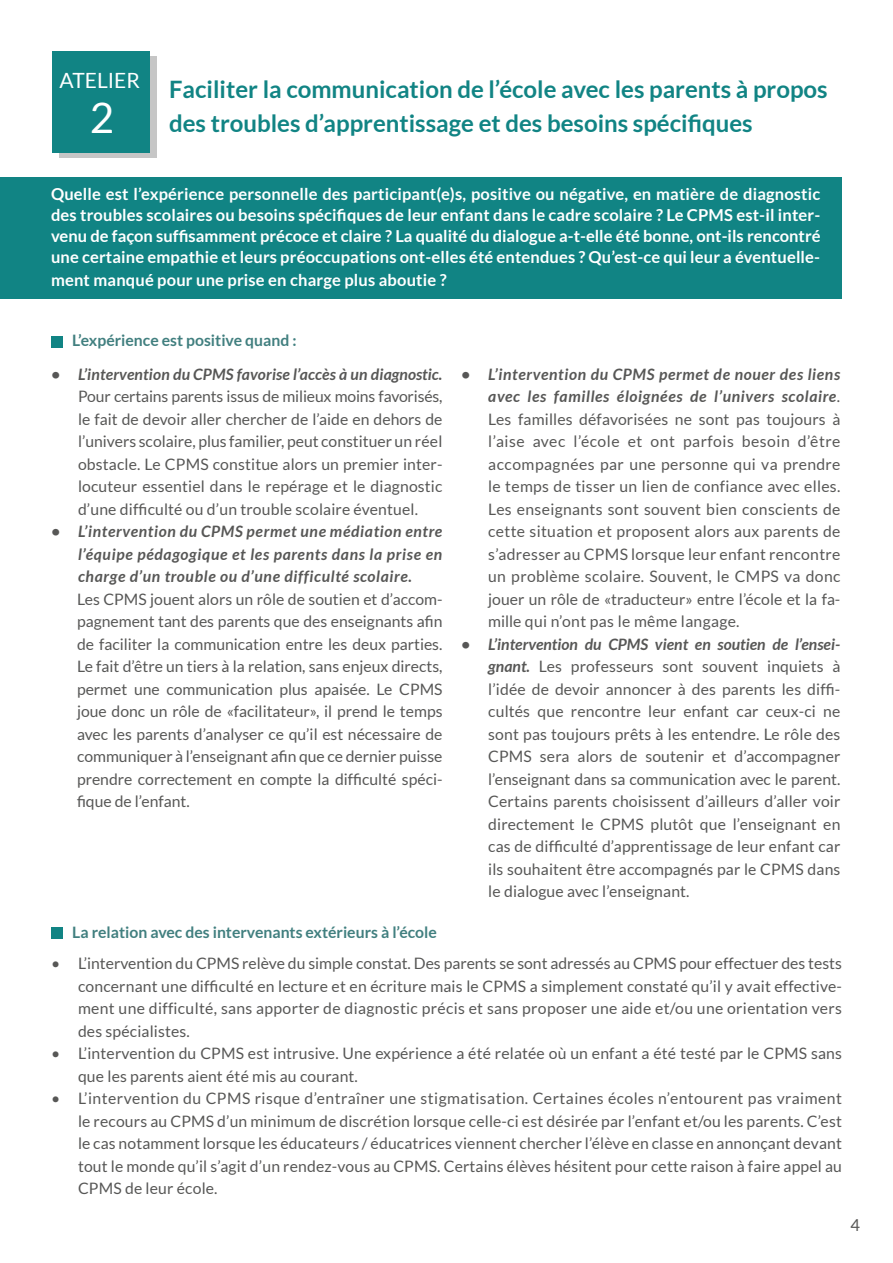
<style>
.page{position:relative;width:893px;height:1263px;background:#fff}
.page>*{position:absolute;margin:0;border:0;box-sizing:border-box;transform-origin:0 0}
.t1{font:42px "Lato";color:#fff}
.t2{font:700 24px/34.5px "Lato";color:#118484}
.t3{font:21px "Lato";color:#fff}
.t4{font:700 16.5px/21px "Lato";letter-spacing:.01em;color:#fff;text-align:justify}
.t5{font:16.5px "Lato";color:#575756}
.t6{font:15.75px/22.5px "Lato";letter-spacing:.01em;color:#575756;text-align:justify}
.t7{font:italic 700 15.75px/22.5px "Lato";letter-spacing:.03em;color:#575756;text-align:justify}
.t8{font:700 15.75px "Lato";color:#417f7f}
.t9{font:italic 700 15.75px "Lato";letter-spacing:.01em;color:#575756}
.s1{font-weight:700;font-style:italic}
</style>
<div class="page">
<div style="left:59px;top:56px;width:97px;height:101px;background:#c6c6c6"></div>
<div style="left:0;top:177px;width:842px;height:122px;background:#118484"></div>
<div style="left:51px;top:336px;width:11px;height:11px;background:#118484"></div>
<div style="left:51px;top:928px;width:11px;height:11px;background:#118484"></div>
<div style="left:52px;top:51px;width:97px;height:102px;background:#118484"></div>
<h3 class="t3" style="left:60px;top:69px;width:82px">ATELIER</h3>
<h1 class="t1" style="left:90px;top:94px;width:26px">2</h1>
<h2 class="t2" style="left:169px;top:71px;width:660px">Faciliter la communication de l’école avec les parents à propos des troubles d’apprentissage et des besoins spécifiques</h2>
<p class="t4" style="left:51px;top:184px;width:771px">Quelle est l’expérience personnelle des participant(e)s, positive ou négative, en matière de diagnostic des troubles scolaires ou besoins spécifiques de leur enfant dans le cadre scolaire ? Le CPMS est-il inter&shy;venu de façon suffisamment précoce et claire ? La qualité du dialogue a-t-elle été bonne, ont-ils rencontré une certaine empathie et leurs préoccupations ont-elles été entendues ? Qu’est-ce qui leur a éventuelle-</p>
<p class="t4" style="left:51px;top:269px;width:397px">ment manqué pour une prise en charge plus aboutie ?</p>
<p class="t8" style="left:72px;top:331px;width:226px">L’expérience est positive quand :</p>
<p class="t9" style="left:51px;top:365px;width:393px">• L’intervention du CPMS favorise l’accès à un diagnostic.</p>
<p class="t6" style="left:78px;top:385px;width:366px">Pour certains parents issus de milieux moins favorisés, le fait de devoir aller chercher de l’aide en dehors de l’univers scolaire, plus familier, peut constituer un réel obstacle. Le CPMS constitue alors un premier inter&shy;locuteur essentiel dans le repérage et le diagnostic d’une difficulté ou d’un trouble scolaire éventuel.</p>
<p class="t7" style="left:78px;top:520px;width:366px;text-indent:-27px">• L’intervention du CPMS permet une médiation entre l’équipe pédagogique et les parents dans la prise en charge d’un trouble ou d’une difficulté scolaire.</p>
<p class="t6" style="left:77px;top:588px;width:367px">Les CPMS jouent alors un rôle de soutien et d’accom&shy;pagnement tant des parents que des enseignants afin de faciliter la communication entre les deux parties.<br>Le fait d’être un tiers à la relation, sans enjeux directs, permet une communication plus apaisée. Le CPMS joue donc un rôle de «facilitateur», il prend le temps avec les parents d’analyser ce qu’il est nécessaire de communiquer à l’enseignant afin que ce dernier puisse prendre correctement en compte la difficulté spéci&shy;fique de l’enfant.</p>
<p class="t6" style="left:488px;top:363px;width:354px;text-indent:-27px"><span class="s1">• L’intervention du CPMS permet de nouer des liens avec les familles éloignées de l’univers scolaire</span>.<br>Les familles défavorisées ne sont pas toujours à l’aise avec l’école et ont parfois besoin d’être accompagnées par une personne qui va prendre le temps de tisser un lien de confiance avec elles.<br>Les enseignants sont souvent bien conscients de cette situation et proposent alors aux parents de s’adresser au CPMS lorsque leur enfant rencontre un problème scolaire. Souvent, le CMPS va donc jouer un rôle de «traducteur» entre l’école et la fa&shy;mille qui n’ont pas le même langage.</p>
<p class="t6" style="left:488px;top:633px;width:354px;text-indent:-27px"><span class="s1">• L’intervention du CPMS vient en soutien de l’ensei&shy;gnant.</span> Les professeurs sont souvent inquiets à l’idée de devoir annoncer à des parents les diffi&shy;cultés que rencontre leur enfant car ceux-ci ne sont pas toujours prêts à les entendre. Le rôle des CPMS sera alors de soutenir et d’accompagner l’enseignant dans sa communication avec le parent.<br>Certains parents choisissent d’ailleurs d’aller voir directement le CPMS plutôt que l’enseignant en cas de difficulté d’apprentissage de leur enfant car ils souhaitent être accompagnés par le CPMS dans le dialogue avec l’enseignant.</p>
<p class="t8" style="left:72px;top:923px;width:366px">La relation avec des intervenants extérieurs à l’école</p>
<p class="t6" style="left:78px;top:952px;width:765px;text-indent:-27px">• L’intervention du CPMS relève du simple constat. Des parents se sont adressés au CPMS pour effectuer des tests concernant une difficulté en lecture et en écriture mais le CPMS a simplement constaté qu’il y avait effective&shy;ment une difficulté, sans apporter de diagnostic précis et sans proposer une aide et/ou une orientation vers des spécialistes.</p>
<p class="t6" style="left:78px;top:1042px;width:765px;text-indent:-27px">• L’intervention du CPMS est intrusive. Une expérience a été relatée où un enfant a été testé par le CPMS sans que les parents aient été mis au courant.</p>
<p class="t6" style="left:78px;top:1087px;width:765px;text-indent:-27px">• L’intervention du CPMS risque d’entraîner une stigmatisation. Certaines écoles n’entourent pas vraiment le recours au CPMS d’un minimum de discrétion lorsque celle-ci est désirée par l’enfant et/ou les parents. C’est le cas notamment lorsque les éducateurs / éducatrices viennent chercher l’élève en classe en annonçant devant tout le monde qu’il s’agit d’un rendez-vous au CPMS. Certains élèves hésitent pour cette raison à faire appel au CPMS de leur école.</p>
<p class="t5" style="left:850px;top:1216px;width:11px">4</p>
</div>
